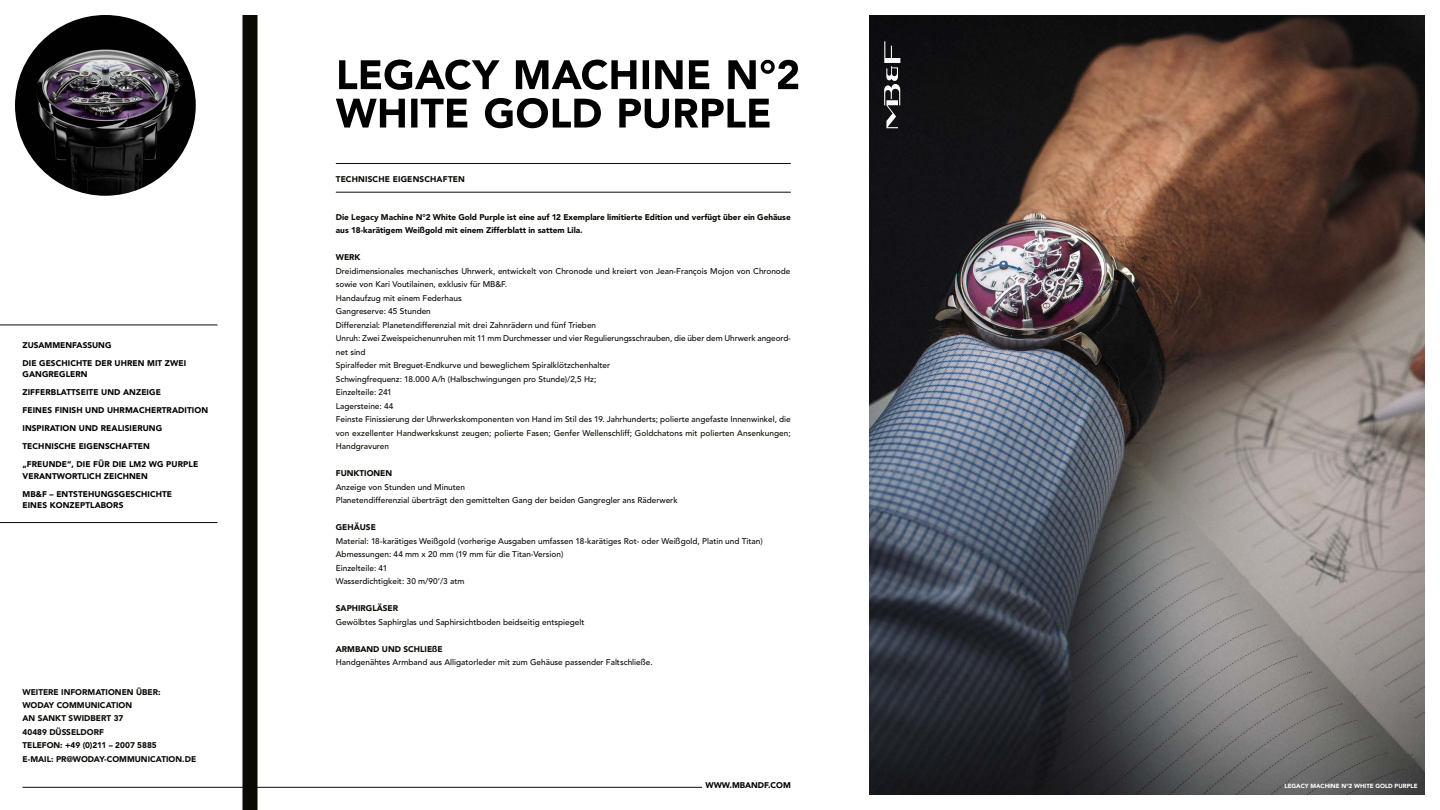
<style>
.page{position:relative;width:1440px;height:810px;background:#fff}
.page>*{position:absolute;margin:0;border:0;box-sizing:border-box;transform-origin:0 0}
.t1{font:500 8.25px/13.5px "Avenir LT Std";color:#0b0904}
.t2{font:900 8.25px/13.5px "Avenir LT Std";color:#0b0904}
.t3{font:900 8.25px/18px "Avenir LT Std";letter-spacing:.01em;color:#000}
.t4{font:900 8.25px "Avenir LT Std";letter-spacing:.02em;color:#0b0904}
.t5{font:900 8.25px "Avenir";color:#000}
.t6{font:900 6px "Avenir";color:#fff}
</style>
<div class="page">
<hr style="left:22px;top:787px;width:680px;height:1px;background:#0b0904">
<hr style="left:336px;top:163px;width:455px;height:1px;background:#0b0904">
<img style="left:15px;top:15px;width:181px;height:181px;border-radius:90px">
<div style="left:242px;top:15px;width:15px;height:795px;background:#0b0904"></div>
<hr style="left:0;top:325px;width:218px;height:1px;background:#0b0904">
<hr style="left:0;top:522px;width:218px;height:1px;background:#0b0904">
<svg style="left:336px;top:98px;width:434px;height:30px"></svg>
<svg style="left:339px;top:60px;width:459px;height:30px"></svg>
<hr style="left:336px;top:192px;width:455px;height:1px;background:#0b0904">
<img style="left:869px;top:15px;width:556px;height:780px">
<svg style="left:884px;top:41px;width:16px;height:87px"></svg>
<p class="t3" style="left:22px;top:336px;width:165px">ZUSAMMENFASSUNG<br>DIE GESCHICHTE DER UHREN MIT ZWEI</p>
<p class="t3" style="left:22px;top:365px;width:187px">GANGREGLERN<br>ZIFFERBLATTSEITE UND ANZEIGE<br>FEINES FINISH UND UHRMACHERTRADITION<br>INSPIRATION UND REALISIERUNG<br>TECHNISCHE EIGENSCHAFTEN<br>„FREUNDE“, DIE FÜR DIE LM2 WG PURPLE</p>
<p class="t3" style="left:22px;top:467px;width:151px">VERANTWORTLICH ZEICHNEN<br>MB&amp;F – ENTSTEHUNGSGESCHICHTE</p>
<p class="t3" style="left:22px;top:496px;width:102px">EINES KONZEPTLABORS</p>
<p class="t2" style="left:22px;top:685px;width:175px">WEITERE INFORMATIONEN ÜBER:<br>WODAY COMMUNICATION<br>AN SANKT SWIDBERT 37<br>40489 DÜSSELDORF<br>TELEFON: +49 (0)211 – 2007 5885<br>E-MAIL: PR@WODAY-COMMUNICATION.DE</p>
<p class="t4" style="left:336px;top:174px;width:131px">TECHNISCHE EIGENSCHAFTEN</p>
<p class="t2" style="left:336px;top:210px;width:457px">Die Legacy Machine N°2 White Gold Purple ist eine auf 12 Exemplare limitierte Edition und verfügt über ein Gehäuse aus 18-karätigem Weißgold mit einem Zifferblatt in sattem Lila.</p>
<p class="t2" style="left:336px;top:251px;width:26px">WERK</p>
<p class="t1" style="left:336px;top:264px;width:457px">Dreidimensionales mechanisches Uhrwerk, entwickelt von Chronode und kreiert von Jean-François Mojon von Chronode sowie von Kari Voutilainen, exklusiv für MB&amp;F.<br>Handaufzug mit einem Federhaus<br>Gangreserve: 45 Stunden<br>Differenzial: Planetendifferenzial mit drei Zahnrädern und fünf Trieben<br>Unruh: Zwei Zweispeichenunruhen mit 11 mm Durchmesser und vier Regulierungsschrauben, die über dem Uhrwerk angeord&shy;net sind<br>Spiralfeder mit Breguet-Endkurve und beweglichem Spiralklötzchenhalter<br>Schwingfrequenz: 18.000 A/h (Halbschwingungen pro Stunde)/2,5 Hz;<br>Einzelteile: 241<br>Lagersteine: 44<br>Feinste Finissierung der Uhrwerkskomponenten von Hand im Stil des 19. Jahrhunderts; polierte angefaste Innenwinkel, die von exzellenter Handwerkskunst zeugen; polierte Fasen; Genfer Wellenschliff; Goldchatons mit polierten Ansenkungen; Handgravuren</p>
<p class="t2" style="left:336px;top:467px;width:58px">FUNKTIONEN</p>
<p class="t1" style="left:336px;top:480px;width:343px">Anzeige von Stunden und Minuten<br>Planetendifferenzial überträgt den gemittelten Gang der beiden Gangregler ans Räderwerk</p>
<p class="t2" style="left:336px;top:521px;width:42px">GEHÄUSE</p>
<p class="t1" style="left:336px;top:534px;width:428px">Material: 18-karätiges Weißgold (vorherige Ausgaben umfassen 18-karätiges Rot- oder Weißgold, Platin und Titan)<br>Abmessungen: 44 mm x 20 mm (19 mm für die Titan-Version)<br>Einzelteile: 41<br>Wasserdichtigkeit: 30 m/90‘/3 atm</p>
<p class="t2" style="left:336px;top:602px;width:64px">SAPHIRGLÄSER</p>
<p class="t1" style="left:336px;top:615px;width:250px">Gewölbtes Saphirglas und Saphirsichtboden beidseitig entspiegelt</p>
<p class="t2" style="left:336px;top:642px;width:108px">ARMBAND UND SCHLIESE</p>
<p class="t1" style="left:336px;top:656px;width:318px">Handgenähtes Armband aus Alligatorleder mit zum Gehäuse passender Faltschließe.</p>
<p class="t5" style="left:705px;top:778px;width:87px">WWW.MBANDF.COM</p>
<p class="t6" style="left:1285px;top:780px;width:134px">LEGACY MACHINE N°2 WHITE GOLD PURPLE</p>
</div>
